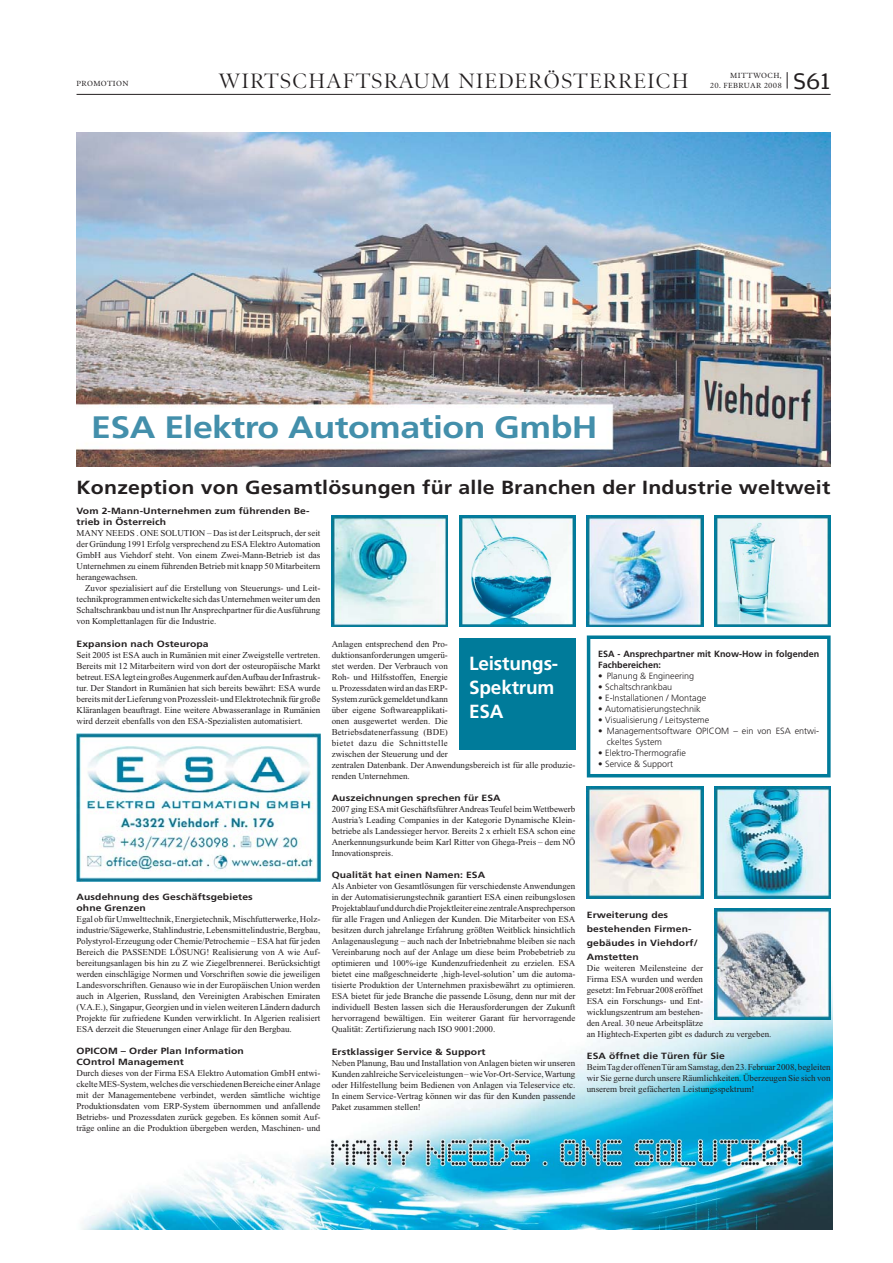
<style>
.page{position:relative;width:893px;height:1263px;background:#fff}
.page>*{position:absolute;margin:0;border:0;box-sizing:border-box;transform-origin:0 0}
.t1{font:700 31.05px "Frutiger CE";letter-spacing:-.015em;color:#438fab;scale:1.15 1}
.t2{font:24px "Amplitude Wide";color:#231f20}
.t3{font:21px "Poynter OS Display";letter-spacing:.075em;color:#231f20}
.t4{font:700 19.05px "Frutiger";letter-spacing:.01em;color:#231f20;scale:1.12 1}
.t5{font:700 19.05px/24px "Frutiger LT Std";letter-spacing:-.01em;color:#fff}
.t6{font:9px/10.9px "Times New Roman";color:#231f20;text-align:justify}
.t7{font:700 9px/10.9px "Frutiger";letter-spacing:.01em;color:#231f20;scale:1.15 1}
.t8{font:300 9px/10.9px "Frutiger LT Std";color:#231f20}
.t9{font:700 9px/10.9px "Frutiger LT Std";color:#231f20}
.t10{font:7.5px "Poynter OS Text One L";letter-spacing:.05em;color:#231f20}
</style>
<div class="page">
<hr style="left:77px;top:94px;width:753px;height:1px;background:#231f20">
<svg style="left:787px;top:72px;width:1px;height:17px"></svg>
<img style="left:82px;top:946px;width:750px;height:284px">
<img style="left:77px;top:133px;width:753px;height:333px">
<img style="left:76px;top:734px;width:244px;height:148px">
<img style="left:332px;top:515px;width:116px;height:112px">
<img style="left:459px;top:515px;width:116px;height:112px">
<img style="left:587px;top:515px;width:116px;height:112px">
<img style="left:714px;top:515px;width:116px;height:112px">
<div style="left:587px;top:635px;width:243px;height:142px;border:3px solid #007b9a"></div>
<img style="left:587px;top:787px;width:116px;height:112px">
<img style="left:714px;top:787px;width:116px;height:112px">
<img style="left:714px;top:908px;width:116px;height:112px">
<div style="left:459px;top:639px;width:116px;height:111px;background:#007b9a"></div>
<p class="t10" style="left:77px;top:79px;width:54px">PROMOTION</p>
<h3 class="t3" style="left:219px;top:72px;width:471px">WIRTSCHAFTSRAUM NIEDERÖSTERREICH</h3>
<p class="t10" style="left:730px;top:71px;width:53px">MITTWOCH,</p>
<p class="t10" style="left:710px;top:82px;width:73px">20. FEBRUAR 2008</p>
<h2 class="t2" style="left:793px;top:71px;width:39px">S61</h2>
<h1 class="t1" style="left:91px;top:410px;width:442px">ESA Elektro Automation GmbH</h1>
<h3 class="t4" style="left:77px;top:480px;width:674px">Konzeption von Gesamtlösungen für alle Branchen der Industrie weltweit</h3>
<p class="t7" style="left:77px;top:507px;width:204px">Vom 2-Mann-Unternehmen zum führenden Be&shy;trieb in Österreich</p>
<p class="t6" style="left:77px;top:529px;width:245px">MANY NEEDS . ONE SOLUTION – Das ist der Leitspruch, der seit der Gründung 1991 Erfolg versprechend zu ESA Elektro Automation GmbH aus Viehdorf steht. Von einem Zwei-Mann-Betrieb ist das Unternehmen zu einem führenden Betrieb mit knapp 50 Mitarbeitern herangewachsen.</p>
<p class="t6" style="left:77px;top:584px;width:245px;text-indent:9px">Zuvor spezialisiert auf die Erstellung von Steuerungs- und Leit&shy;technikprogrammen entwickelte sich das Unternehmen weiter um den Schaltschrankbau und ist nun Ihr Ansprechpartner für die Ausführung von Komplettanlagen für die Industrie.</p>
<p class="t7" style="left:77px;top:639px;width:116px">Expansion nach Osteuropa</p>
<p class="t6" style="left:77px;top:650px;width:245px">Seit 2005 ist ESA auch in Rumänien mit einer Zweigstelle vertreten.<br>Bereits mit 12 Mitarbeitern wird von dort der osteuropäische Markt betreut. ESA legt ein großes Augenmerk auf den Aufbau der Infrastruk&shy;tur. Der Standort in Rumänien hat sich bereits bewährt: ESA wurde bereits mit der Lieferung von Prozessleit- und Elektrotechnik für große Kläranlagen beauftragt. Eine weitere Abwasseranlage in Rumänien wird derzeit ebenfalls von den ESA-Spezialisten automatisiert.</p>
<p class="t7" style="left:77px;top:892px;width:155px">Ausdehnung des Geschäftsgebietes ohne Grenzen</p>
<p class="t6" style="left:77px;top:914px;width:245px">Egal ob für Umwelttechnik, Energietechnik, Mischfutterwerke, Holz&shy;industrie/Sägewerke, Stahlindustrie, Lebensmittelindustrie, Bergbau, Polystyrol-Erzeugung oder Chemie/Petrochemie – ESA hat für jeden Bereich die PASSENDE LÖSUNG! Realisierung von A wie Auf&shy;bereitungsanlagen bis hin zu Z wie Ziegelbrennerei. Berücksichtigt werden einschlägige Normen und Vorschriften sowie die jeweiligen Landesvorschriften. Genauso wie in der Europäischen Union werden auch in Algerien, Russland, den Vereinigten Arabischen Emiraten (V.A.E.), Singapur, Georgien und in vielen weiteren Ländern dadurch Projekte für zufriedene Kunden verwirklicht. In Algerien realisiert ESA derzeit die Steuerungen einer Anlage für den Bergbau.</p>
<p class="t7" style="left:77px;top:1047px;width:147px">OPICOM – Order Plan Information<br>COntrol Management</p>
<p class="t6" style="left:77px;top:1069px;width:245px">Durch dieses von der Firma ESA Elektro Automation GmbH entwi&shy;ckelte MES-System, welches die verschiedenen Bereiche einer Anlage mit der Managementebene verbindet, werden sämtliche wichtige Produktionsdaten vom ERP-System übernommen und anfallende Betriebs- und Prozessdaten zurück gegeben. Es können somit Auf&shy;träge online an die Produktion übergeben werden, Maschinen- und</p>
<p class="t6" style="left:332px;top:639px;width:245px;text-align:left">Anlagen entsprechend den Pro-<br>duktionsanforderungen umgerü-<br>stet werden. Der Verbrauch von<br>Roh- und Hilfsstoffen, Energie<br>u. Prozessdaten wird an das ERP-<br>System zurück gemeldet und kann<br>über eigene Softwareapplikati-<br>onen ausgewertet werden. Die<br>Betriebsdatenerfassung (BDE)<br>bietet dazu die Schnittstelle<br>zwischen der Steuerung und der<br>zentralen Datenbank. Der Anwendungsbereich ist für alle produzie&shy;renden Unternehmen.</p>
<p class="t7" style="left:332px;top:793px;width:149px">Auszeichnungen sprechen für ESA</p>
<p class="t6" style="left:332px;top:805px;width:245px">2007 ging ESA mit Geschäftsführer Andreas Teufel beim Wettbewerb Austria’s Leading Companies in der Kategorie Dynamische Klein&shy;betriebe als Landessieger hervor. Bereits 2 x erhielt ESA schon eine Anerkennungsurkunde beim Karl Ritter von Ghega-Preis – dem NÖ Innovationspreis.</p>
<p class="t7" style="left:332px;top:870px;width:135px">Qualität hat einen Namen: ESA</p>
<p class="t6" style="left:332px;top:882px;width:245px">Als Anbieter von Gesamtlösungen für verschiedenste Anwendungen in der Automatisierungstechnik garantiert ESA einen reibungslosen Projektablauf und durch die Projektleiter eine zentrale Ansprechperson für alle Fragen und Anliegen der Kunden. Die Mitarbeiter von ESA besitzen durch jahrelange Erfahrung größten Weitblick hinsichtlich Anlagenauslegung – auch nach der Inbetriebnahme bleiben sie nach Vereinbarung noch auf der Anlage um diese beim Probebetrieb zu optimieren und 100%-ige Kundenzufriedenheit zu erzielen. ESA bietet eine maßgeschneiderte ‚high-level-solution’ um die automa&shy;tisierte Produktion der Unternehmen praxisbewährt zu optimieren.<br>ESA bietet für jede Branche die passende Lösung, denn nur mit der individuell Besten lassen sich die Herausforderungen der Zukunft hervorragend bewältigen. Ein weiterer Garant für hervorragende Qualität: Zertifizierung nach ISO 9001:2000.</p>
<p class="t7" style="left:332px;top:1047px;width:135px">Erstklassiger Service &amp; Support</p>
<p class="t6" style="left:332px;top:1058px;width:245px">Neben Planung, Bau und Installation von Anlagen bieten wir unseren Kunden zahlreiche Serviceleistungen – wie Vor-Ort-Service, Wartung oder Hilfestellung beim Bedienen von Anlagen via Teleservice etc.<br>In einem Service-Vertrag können wir das für den Kunden passende Paket zusammen stellen!</p>
<h3 class="t5" style="left:469px;top:653px;width:91px">Leistungs-<br>Spektrum<br>ESA</h3>
<p class="t9" style="left:598px;top:649px;width:223px">ESA - Ansprechpartner mit Know-How in folgenden<br>Fachbereichen:</p>
<p class="t8" style="left:598px;top:671px;width:98px">• Planung &amp; Engineering</p>
<p class="t8" style="left:598px;top:682px;width:75px">• Schaltschrankbau</p>
<p class="t8" style="left:598px;top:693px;width:110px">• E-Installationen / Montage</p>
<p class="t8" style="left:598px;top:704px;width:104px">• Automatisierungstechnik</p>
<p class="t8" style="left:598px;top:715px;width:113px">• Visualisierung / Leitsysteme</p>
<p class="t8" style="left:607px;top:726px;width:214px;text-indent:-9px">• Managementsoftware OPICOM – ein von ESA entwi&shy;ckeltes System</p>
<p class="t8" style="left:598px;top:748px;width:89px">• Elektro-Thermografie</p>
<p class="t8" style="left:598px;top:759px;width:76px">• Service &amp; Support</p>
<p class="t7" style="left:587px;top:908px;width:98px;line-height:14px">Erweiterung des bestehenden Firmen&shy;gebäudes in Viehdorf/<br>Amstetten</p>
<p class="t6" style="left:587px;top:963px;width:186px;text-align:left">Die weiteren Meilensteine der<br>Firma ESA wurden und werden<br>gesetzt: Im Februar 2008 eröffnet<br>ESA ein Forschungs- und Ent&shy;wicklungszentrum am bestehen-<br>den Areal. 30 neue Arbeitsplätze<br>an Hightech-Experten gibt es dadurch zu vergeben.</p>
<p class="t7" style="left:587px;top:1051px;width:122px">ESA öffnet die Türen für Sie</p>
<p class="t6" style="left:587px;top:1062px;width:245px">Beim Tag der offenen Tür am Samstag, den 23. Februar 2008, begleiten wir Sie gerne durch unsere Räumlichkeiten. Überzeugen Sie sich von unserem breit gefächerten Leistungsspektrum!</p>
</div>
